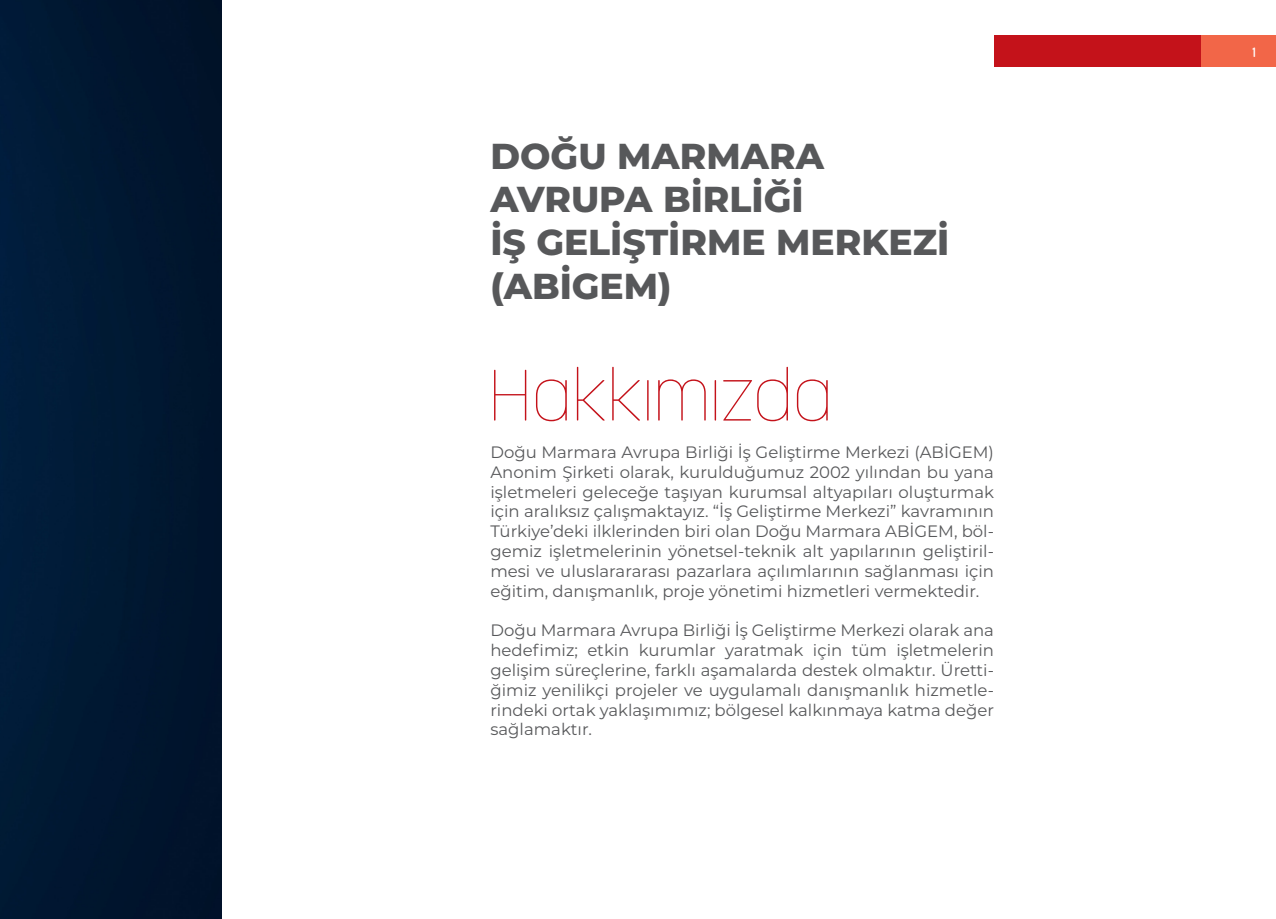
<style>
.page{position:relative;width:1276px;height:919px;background:#fff}
.page>*{position:absolute;margin:0;border:0;box-sizing:border-box;transform-origin:0 0}
.t1{font:100 72px "Korolev Rounded";color:#c4121a}
.t2{font:800 36px "Montserrat";color:#57585a}
.t3{font:16.5px/19.8px "Montserrat";color:#57585a;text-align:justify}
.t4{font:500 13.5px "Korolev Rounded";color:#fff}
</style>
<div class="page">
<div style="left:994px;top:35px;width:208px;height:32px;background:#c4121a"></div>
<div style="left:1202px;top:35px;width:74px;height:32px;background:#f26648"></div>
<img style="left:0;top:0;width:221px;height:918px">
<p class="t2" style="left:490px;top:130px;width:335px">DOĞU MARMARA</p>
<p class="t2" style="left:490px;top:173px;width:315px">AVRUPA BİRLİĞİ</p>
<p class="t2" style="left:490px;top:216px;width:460px">İŞ GELİŞTİRME MERKEZİ</p>
<p class="t2" style="left:490px;top:259px;width:183px">(ABİGEM)</p>
<p class="t1" style="left:488px;top:351px;width:346px">Hakkımızda</p>
<p class="t3" style="left:490px;top:441px;width:505px">Doğu Marmara Avrupa Birliği İş Geliştirme Merkezi (ABİGEM)<br>Anonim Şirketi olarak, kurulduğumuz 2002 yılından bu yana işletmeleri geleceğe taşıyan kurumsal altyapıları oluşturmak için aralıksız çalışmaktayız. “İş Geliştirme Merkezi” kavramının Türkiye’deki ilklerinden biri olan Doğu Marmara ABİGEM, böl&shy;gemiz işletmelerinin yönetsel-teknik alt yapılarının geliştiril&shy;mesi ve uluslarararası pazarlara açılımlarının sağlanması için eğitim, danışmanlık, proje yönetimi hizmetleri vermektedir.</p>
<p class="t3" style="left:490px;top:620px;width:505px">Doğu Marmara Avrupa Birliği İş Geliştirme Merkezi olarak ana hedefimiz; etkin kurumlar yaratmak için tüm işletmelerin gelişim süreçlerine, farklı aşamalarda destek olmaktır. Üretti&shy;ğimiz yenilikçi projeler ve uygulamalı danışmanlık hizmetle&shy;rindeki ortak yaklaşımımız; bölgesel kalkınmaya katma değer sağlamaktır.</p>
<p class="t4" style="left:1252px;top:44px;width:5px">1</p>
</div>
